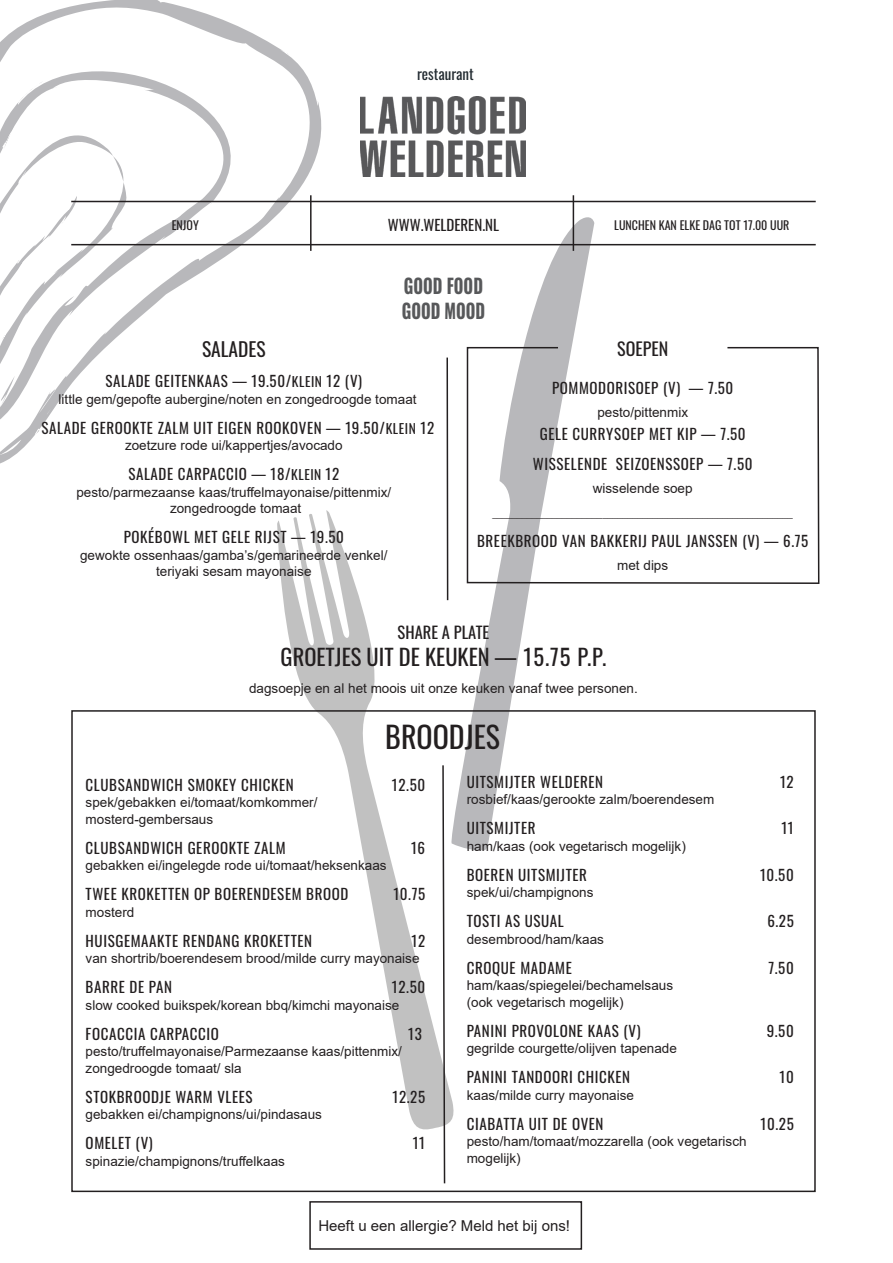
<style>
.page{position:relative;width:893px;height:1263px;background:#fff}
.page>*{position:absolute;margin:0;border:0;box-sizing:border-box;transform-origin:0 0}
.t1{font:30px "Oswald";color:#231f20}
.t2{font:22.5px "Oswald";color:#231f20}
.Dish_Details{font:700 20.1px "Oswald";color:#57585a;scale:.82 1}
.Title_Group{font:19.5px "Oswald";color:#231f20}
.Title_Group-2{font:18px "Oswald";color:#231f20}
.t3{font:16.5px "Oswald";color:#231f20}
.Dish_Name{font:15px "Oswald";letter-spacing:.04em;color:#231f20}
.Dish_Name-2{font:15px "Arial";color:#231f20}
.Dish_Details-2{font:15px "Oswald";letter-spacing:.04em;color:#231f20}
.Dish_Name-3{font:15px "Oswald";color:#231f20}
.Dish_Details-3{font:15px "Oswald";color:#222b31}
.Dish_Name-4{font:13.5px/16.5px "Arial";color:#231f20}
.Dish_Details-4{font:13.5px "Arial";color:#231f20}
.t4{font:12px "Oswald";color:#231f20}
.Dish_Details-5{font:9px "Arial";color:#231f20}
.s1{font-size:13.5px}
</style>
<div class="page">
<svg style="left:0;top:0;width:345px;height:464px"></svg>
<svg style="left:277px;top:510px;width:177px;height:620px"></svg>
<svg style="left:449px;top:214px;width:145px;height:637px"></svg>
<div style="left:71px;top:710px;width:745px;height:482px;border:2px solid #231f20"></div>
<svg style="left:466px;top:346px;width:354px;height:239px"></svg>
<hr style="left:446px;top:358px;width:2px;height:242px;background:#231f20">
<svg style="left:442px;top:764px;width:4px;height:420px"></svg>
<hr style="left:71px;top:244px;width:745px;height:1px;background:#231f20">
<hr style="left:71px;top:201px;width:745px;height:1px;background:#231f20">
<hr style="left:310px;top:195px;width:2px;height:56px;background:#231f20">
<hr style="left:573px;top:195px;width:1px;height:56px;background:#231f20">
<img style="left:361px;top:97px;width:165px;height:80px">
<div style="left:309px;top:1201px;width:273px;height:49px;border:2px solid #231f20"></div>
<p class="t4" style="left:172px;top:215px;width:29px">ENJOY</p>
<p class="Dish_Details-3" style="left:417px;top:60px;width:58px">restaurant</p>
<p class="Dish_Name-3" style="left:388px;top:212px;width:113px">WWW.WELDEREN.NL</p>
<p class="Dish_Details" style="left:404px;top:276px;width:98px">GOOD FOOD</p>
<p class="Dish_Details" style="left:402px;top:300px;width:103px">GOOD MOOD</p>
<p class="t4" style="left:614px;top:215px;width:177px">LUNCHEN KAN ELKE DAG TOT 17.00 UUR</p>
<p class="Title_Group" style="left:202px;top:332px;width:65px">SALADES</p>
<p class="Dish_Name" style="left:106px;top:368px;width:258px">SALADE GEITENKAAS — 19.50/<span class="s1">KLEIN</span> 12 (V)</p>
<p class="Dish_Name-4" style="left:59px;top:391px;width:359px">little gem/gepofte aubergine/noten en zongedroogde tomaat</p>
<p class="Dish_Name" style="left:42px;top:414px;width:394px">SALADE GEROOKTE ZALM UIT EIGEN ROOKOVEN — 19.50/<span class="s1">KLEIN</span> 12</p>
<p class="Dish_Name-4" style="left:125px;top:437px;width:219px">zoetzure rode ui/kappertjes/avocado</p>
<p class="Dish_Name" style="left:128px;top:461px;width:212px">SALADE CARPACCIO — 18/<span class="s1">KLEIN</span> 12</p>
<p class="Dish_Name-4" style="left:76px;top:484px;width:316px;text-align:center">pesto/parmezaanse kaas/truffelmayonaise/pittenmix/ zongedroogde tomaat</p>
<p class="Dish_Name" style="left:124px;top:524px;width:222px">POKÉBOWL MET GELE RIJST — 19.50</p>
<p class="Dish_Name-4" style="left:80px;top:547px;width:309px;text-align:center">gewokte ossenhaas/gamba’s/gemarineerde venkel/ teriyaki sesam mayonaise</p>
<p class="Title_Group-2" style="left:617px;top:333px;width:53px">SOEPEN</p>
<p class="Dish_Name" style="left:552px;top:374px;width:183px">POMMODORISOEP (V) — 7.50</p>
<p class="Dish_Details-4" style="left:597px;top:403px;width:92px">pesto/pittenmix</p>
<p class="Dish_Details-2" style="left:540px;top:421px;width:207px">GELE CURRYSOEP MET KIP — 7.50</p>
<p class="Dish_Name" style="left:533px;top:451px;width:221px">WISSELENDE SEIZOENSSOEP — 7.50</p>
<p class="Dish_Details-4" style="left:593px;top:479px;width:101px">wisselende soep</p>
<p class="Dish_Details-5" style="left:493px;top:508px;width:302px">____________________________________________________________</p>
<p class="Dish_Name" style="left:477px;top:528px;width:333px">BREEKBROOD VAN BAKKERIJ PAUL JANSSEN (V) — 6.75</p>
<p class="Dish_Details-4" style="left:617px;top:556px;width:53px">met dips</p>
<p class="t3" style="left:398px;top:618px;width:93px">SHARE A PLATE</p>
<p class="t2" style="left:281px;top:637px;width:327px">GROETJES UIT DE KEUKEN — 15.75 P.P.</p>
<p class="Dish_Name-4" style="left:249px;top:680px;width:390px">dagsoepje en al het moois uit onze keuken vanaf twee personen.</p>
<p class="t1" style="left:385px;top:710px;width:116px">BROODJES</p>
<p class="Dish_Name" style="left:86px;top:771px;width:210px">CLUBSANDWICH SMOKEY CHICKEN</p>
<p class="Dish_Name" style="left:392px;top:771px;width:35px">12.50</p>
<p class="Dish_Name-4" style="left:86px;top:794px;width:233px">spek/gebakken ei/tomaat/komkommer/ mosterd-gembersaus</p>
<p class="Dish_Name" style="left:86px;top:834px;width:201px">CLUBSANDWICH GEROOKTE ZALM</p>
<p class="Dish_Name" style="left:411px;top:834px;width:16px">16</p>
<p class="Dish_Name-4" style="left:86px;top:857px;width:302px">gebakken ei/ingelegde rode ui/tomaat/heksenkaas</p>
<p class="Dish_Name" style="left:86px;top:881px;width:264px">TWEE KROKETTEN OP BOERENDESEM BROOD</p>
<p class="Dish_Name" style="left:393px;top:881px;width:33px">10.75</p>
<p class="Dish_Name-4" style="left:86px;top:904px;width:50px">mosterd</p>
<p class="Dish_Name" style="left:86px;top:927px;width:228px">HUISGEMAAKTE RENDANG KROKETTEN</p>
<p class="Dish_Name" style="left:411px;top:927px;width:15px">12</p>
<p class="Dish_Name-4" style="left:86px;top:950px;width:335px">van shortrib/boerendesem brood/milde curry mayonaise</p>
<p class="Dish_Name" style="left:86px;top:974px;width:88px">BARRE DE PAN</p>
<p class="Dish_Name" style="left:392px;top:974px;width:35px">12.50</p>
<p class="Dish_Name-4" style="left:86px;top:997px;width:315px">slow cooked buikspek/korean bbq/kimchi mayonaise</p>
<p class="Dish_Name" style="left:86px;top:1020px;width:135px">FOCACCIA CARPACCIO</p>
<p class="Dish_Name" style="left:408px;top:1020px;width:15px">13</p>
<p class="Dish_Name-4" style="left:86px;top:1043px;width:318px">pesto/truffelmayonaise/Parmezaanse kaas/pittenmix/ zongedroogde tomaat/ sla</p>
<p class="Dish_Name" style="left:86px;top:1083px;width:168px">STOKBROODJE WARM VLEES</p>
<p class="Dish_Name" style="left:392px;top:1083px;width:34px">12.25</p>
<p class="Dish_Name-4" style="left:86px;top:1106px;width:238px">gebakken ei/champignons/ui/pindasaus</p>
<p class="Dish_Name" style="left:86px;top:1130px;width:69px">OMELET (V)</p>
<p class="Dish_Name" style="left:413px;top:1130px;width:14px">11</p>
<p class="Dish_Name-4" style="left:86px;top:1153px;width:201px">spinazie/champignons/truffelkaas</p>
<p class="Dish_Name" style="left:467px;top:768px;width:138px">UITSMIJTER WELDEREN</p>
<p class="Dish_Name" style="left:780px;top:768px;width:15px">12</p>
<p class="Dish_Name-4" style="left:467px;top:791px;width:249px">rosbief/kaas/gerookte zalm/boerendesem</p>
<p class="Dish_Name" style="left:467px;top:815px;width:70px">UITSMIJTER</p>
<p class="Dish_Name" style="left:781px;top:815px;width:14px">11</p>
<p class="Dish_Name-4" style="left:467px;top:837px;width:221px">ham/kaas (ook vegetarisch mogelijk)</p>
<p class="Dish_Name" style="left:467px;top:861px;width:122px">BOEREN UITSMIJTER</p>
<p class="Dish_Name" style="left:760px;top:861px;width:35px">10.50</p>
<p class="Dish_Name-4" style="left:467px;top:884px;width:128px">spek/ui/champignons</p>
<p class="Dish_Name" style="left:467px;top:908px;width:99px">TOSTI AS USUAL</p>
<p class="Dish_Name" style="left:767px;top:908px;width:28px">6.25</p>
<p class="Dish_Name-4" style="left:467px;top:930px;width:139px">desembrood/ham/kaas</p>
<p class="Dish_Name" style="left:467px;top:954px;width:107px">CROQUE MADAME</p>
<p class="Dish_Name" style="left:768px;top:954px;width:27px">7.50</p>
<p class="Dish_Name-4" style="left:467px;top:977px;width:208px">ham/kaas/spiegelei/bechamelsaus (ook vegetarisch mogelijk)</p>
<p class="Dish_Name" style="left:467px;top:1017px;width:175px">PANINI PROVOLONE KAAS (V)</p>
<p class="Dish_Name" style="left:767px;top:1017px;width:29px">9.50</p>
<p class="Dish_Name-4" style="left:467px;top:1040px;width:212px">gegrilde courgette/olijven tapenade</p>
<p class="Dish_Name" style="left:467px;top:1064px;width:165px">PANINI TANDOORI CHICKEN</p>
<p class="Dish_Name" style="left:779px;top:1064px;width:16px">10</p>
<p class="Dish_Name-4" style="left:467px;top:1086px;width:169px">kaas/milde curry mayonaise</p>
<p class="Dish_Name" style="left:467px;top:1110px;width:138px">CIABATTA UIT DE OVEN</p>
<p class="Dish_Name" style="left:761px;top:1110px;width:35px">10.25</p>
<p class="Dish_Name-4" style="left:467px;top:1133px;width:281px">pesto/ham/tomaat/mozzarella (ook vegetarisch mogelijk)</p>
<p class="Dish_Name-2" style="left:318px;top:1215px;width:253px">Heeft u een allergie? Meld het bij ons!</p>
</div>
